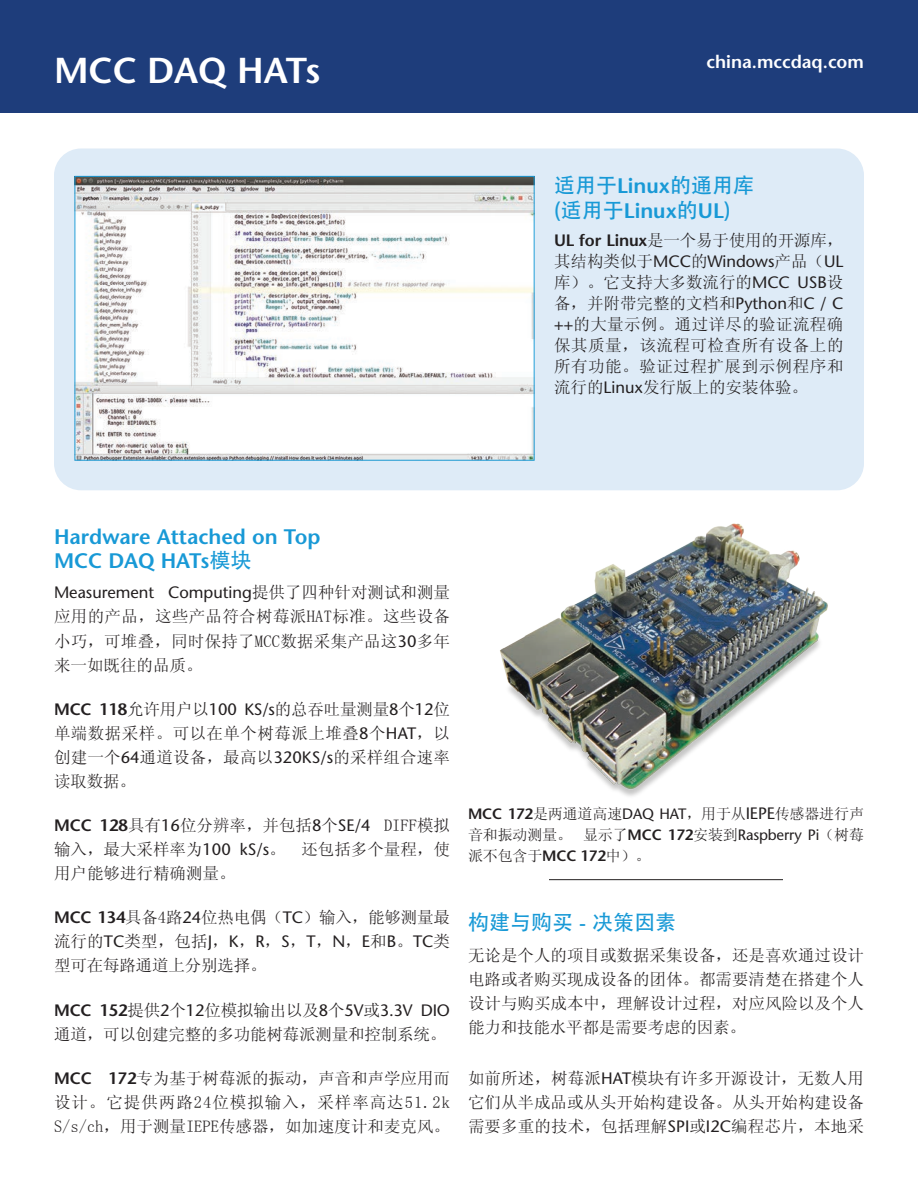
<style>
.page{position:relative;width:918px;height:1188px;background:#fff}
.page>*{position:absolute;margin:0;border:0;box-sizing:border-box;transform-origin:0 0}
.t1{font:600 36px "Stone Sans";color:#fff}
.t2{font:600 21px/24px "Stone Sans";color:#1899d6}
.t3{font:21px "Adobe Heiti Std";color:#1899d6}
.t4{font:600 18px "Stone Sans";color:#fff}
.t5{font:16.5px/24px "Sim Sun";color:#231f20;text-align:justify}
.t6{font:16.5px "Stone Sans";color:#231f20}
.t7{font:15px/21px "Sim Sun";letter-spacing:-.01em;color:#231f20;text-align:justify}
.s1{font-family:"Stone Sans";font-weight:600}
.s2{font-family:"Adobe Heiti Std";font-weight:400}
.s3{font-family:"Sim Sun"}
.s4{font-family:"Stone Sans"}
.s5{font-weight:600}
.s6{font-family:"Stone Sans";font-size:16.5px}
</style>
<div class="page">
<div style="left:0;top:0;width:918px;height:112px;background:#1e3d7b"></div>
<div style="left:54px;top:148px;width:810px;height:342px;background:#deebf7;border-radius:27px"></div>
<img style="left:77px;top:178px;width:456px;height:281px">
<div style="left:75px;top:176px;width:460px;height:285px;border:1px solid #1899d6"></div>
<img style="left:500px;top:523px;width:328px;height:273px">
<hr style="left:549px;top:879px;width:234px;height:1px;background:#231f20">
<h1 class="t1" style="left:54px;top:48px;width:268px">MCC DAQ HATs</h1>
<p class="t4" style="left:707px;top:51px;width:159px">china.mccdaq.com</p>
<p class="t3" style="left:554px;top:173px;width:202px">适用于<span class="s1">Linux</span>的通用库</p>
<p class="t2" style="left:554px;top:198px;width:178px"><span class="s2">(适用于</span>Linux<span class="s2">的</span>UL<span class="s2">)</span></p>
<p class="t5" style="left:554px;top:228px;width:291px"><span class="s1">UL for Linux</span>是一个易于使用的开源库，</p>
<p class="t6" style="left:554px;top:251px;width:291px"><span class="s3">其结构类似于</span>MCC<span class="s3">的</span>Windows<span class="s3">产品（</span>UL</p>
<p class="t5" style="left:554px;top:271px;width:291px;line-height:21px">库）。它支持大多数流行的<span class="s4">MCC USB</span>设备，并附带完整的文档和<span class="s4">Python</span>和<span class="s4">C / C ++</span>的大量示例。通过详尽的验证流程确保其质量，该流程可检查所有设备上的所有功能。验证过程扩展到示例程序和流行的<span class="s4">Linux</span>发行版上的安装体验。</p>
<p class="t2" style="left:54px;top:524px;width:268px">Hardware Attached on Top<br>MCC DAQ HATs<span class="s2">模块</span></p>
<p class="t6" style="left:54px;top:583px;width:397px">Measurement Computing<span class="s3">提供了四种针对测试和测量</span></p>
<p class="t5" style="left:54px;top:605px;width:398px">应用的产品，这些产品符合树莓派HAT标准。这些设备小巧，可堆叠，同时保持了MCC数据采集产品这<span class="s4">30</span>多年来一如既往的品质。</p>
<p class="t5" style="left:54px;top:697px;width:398px"><span class="s1">MCC 118</span>允许用户以<span class="s4">100 KS/s</span>的总吞吐量测量<span class="s4">8</span>个<span class="s4">12</span>位单端数据采样。可以在单个树莓派上堆叠<span class="s4">8</span>个<span class="s4">HAT</span>，以创建一个<span class="s4">64</span>通道设备，最高以<span class="s4">320KS/s</span>的采样组合速率读取数据。</p>
<p class="t5" style="left:54px;top:813px;width:398px"><span class="s1">MCC 128</span>具有<span class="s4">16</span>位分辨率，并包括<span class="s4">8</span>个<span class="s4">SE/4</span> DIFF模拟输入，最大采样率为<span class="s4">100 kS/s</span>。 还包括多个量程，使用户能够进行精确测量。</p>
<p class="t5" style="left:54px;top:905px;width:397px"><span class="s1">MCC 134</span>具备4路<span class="s4">24</span>位热电偶（<span class="s4">TC</span>）输入，能够测量最流行的<span class="s4">TC</span>类型，包括<span class="s4">J</span>，<span class="s4">K</span>，<span class="s4">R</span>，<span class="s4">S</span>，<span class="s4">T</span>，<span class="s4">N</span>，<span class="s4">E</span>和<span class="s4">B</span>。<span class="s4">TC</span>类型可在每路通道上分别选择。</p>
<p class="t6" style="left:54px;top:1000px;width:397px"><span class="s5">MCC 152</span><span class="s3">提供</span>2<span class="s3">个</span>12<span class="s3">位模拟输出以及</span>8<span class="s3">个</span>5V<span class="s3">或</span>3.3V DIO</p>
<p class="t5" style="left:54px;top:1022px;width:394px">通道，可以创建完整的多功能树莓派测量和控制系统。</p>
<p class="t5" style="left:54px;top:1066px;width:397px"><span class="s1">MCC 172</span>专为基于树莓派的振动，声音和声学应用而设计。它提供两路24位模拟输入，采样率高达51.2k S/s/ch，用于测量IEPE传感器，如加速度计和麦克风。</p>
<p class="t7" style="left:468px;top:804px;width:398px"><span class="s1">MCC 172</span>是两通道高速<span class="s4">DAQ HAT</span>，用于从<span class="s6">IEPE</span>传感器进行声音和振动测量。 显示了<span class="s1">MCC 172</span>安装到<span class="s4">Raspberry Pi</span>（树莓派不包含于<span class="s1">MCC 172</span>中）。</p>
<p class="t3" style="left:468px;top:910px;width:210px">构建与购买 <span class="s1">-</span> 决策因素</p>
<p class="t5" style="left:468px;top:943px;width:397px">无论是个人的项目或数据采集设备，还是喜欢通过设计电路或者购买现成设备的团体。都需要清楚在搭建个人设计与购买成本中，理解设计过程，对应风险以及个人能力和技能水平都是需要考虑的因素。</p>
<p class="t5" style="left:468px;top:1066px;width:398px">如前所述，树莓派<span class="s4">HAT</span>模块有许多开源设计，无数人用它们从半成品或从头开始构建设备。从头开始构建设备需要多重的技术，包括理解<span class="s4">SPI</span>或<span class="s4">I2C</span>编程芯片，本地采</p>
</div>
